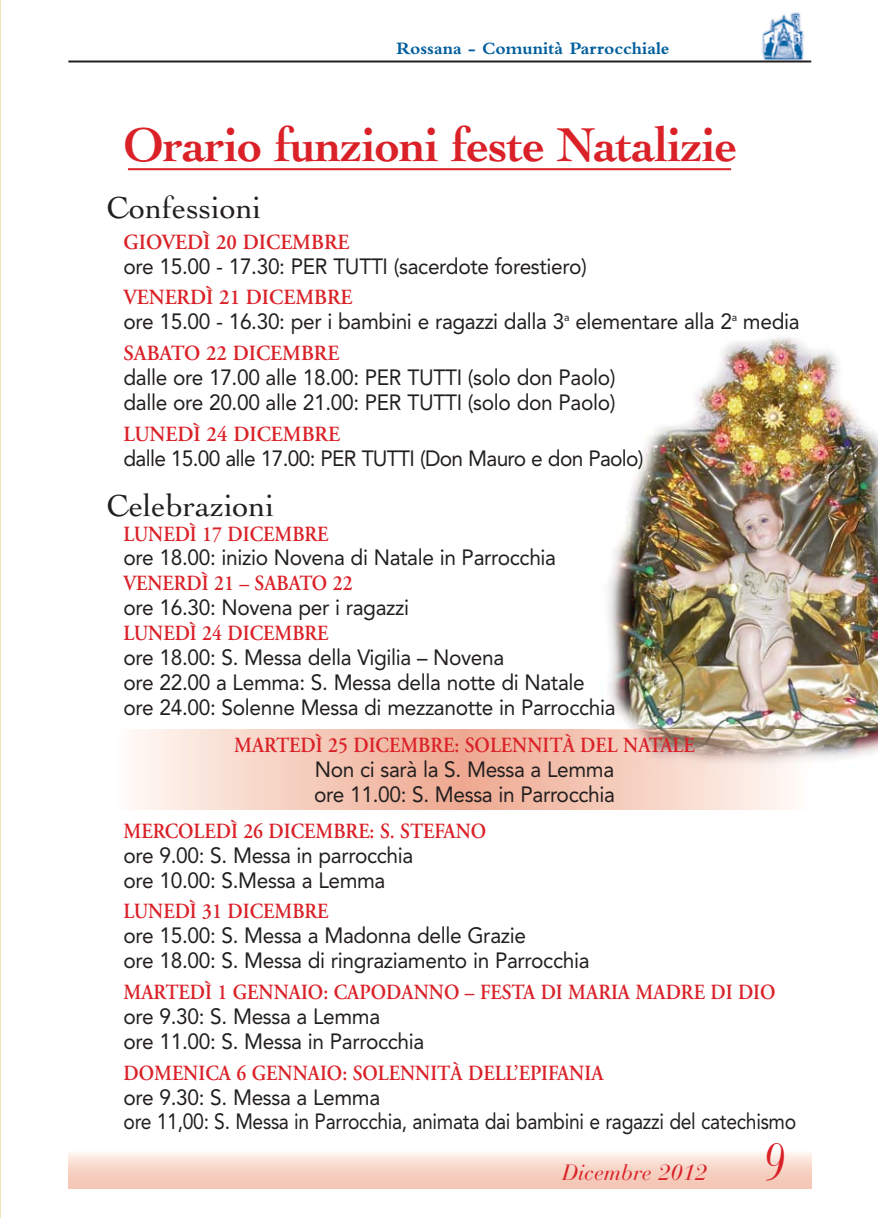
<style>
.page{position:relative;width:878px;height:1218px;background:#fff}
.page>*{position:absolute;margin:0;border:0;box-sizing:border-box;transform-origin:0 0}
.t1{font:italic 52px "Bauer Bodoni";color:#da2128;scale:.7 1}
.t2{font:700 50px "Cochin";letter-spacing:-.015em;color:#da2128;scale:.95 1}
.t3{font:32px "Cochin";color:#231f20}
.t4{font:22px/25px "Avenir";letter-spacing:-.015em;color:#231f20;scale:.95 1}
.t5{font:22px "Avenir";letter-spacing:-.035em;color:#231f20;scale:.95 1}
.t6{font:italic 22px "Bauer Bodoni";color:#da2128}
.t7{font:600 21.6px "Adobe Garamond";color:#da2128;scale:.9 1}
.t8{font:600 21.6px "Adobe Garamond";color:#da2128;scale:.95 1}
.t9{font:700 18px "Bembo";color:#005e9d}
</style>
<div class="page">
<img style="left:608px;top:337px;width:270px;height:424px">
<img style="left:134px;top:729px;width:677px;height:80px">
<hr style="left:0;top:0;width:1px;height:1218px;background:#f3e2b9">
<img style="left:762px;top:13px;width:44px;height:50px">
<hr style="left:68px;top:60px;width:743px;height:2px;background:#231f20">
<hr style="left:128px;top:168px;width:603px;height:2px;background:#da2128">
<p class="t9" style="left:396px;top:42px;width:275px">Rossana - Comunità Parrocchiale</p>
<h2 class="t2" style="left:124px;top:125px;width:648px">Orario funzioni feste Natalizie</h2>
<h3 class="t3" style="left:106px;top:195px;width:156px">Confessioni</h3>
<p class="t8" style="left:123px;top:233px;width:239px">GIOVEDÌ 20 DICEMBRE</p>
<p class="t4" style="left:123px;top:255px;width:489px">ore 15.00 - 17.30: PER TUTTI (sacerdote forestiero)</p>
<p class="t8" style="left:123px;top:289px;width:243px">VENERDÌ 21 DICEMBRE</p>
<p class="t4" style="left:123px;top:311px;width:713px">ore 15.00 - 16.30: per i bambini e ragazzi dalla 3<sup>a</sup> elementare alla 2<sup>a</sup> media</p>
<p class="t8" style="left:123px;top:344px;width:229px">SABATO 22 DICEMBRE</p>
<p class="t4" style="left:123px;top:367px;width:519px">dalle ore 17.00 alle 18.00: PER TUTTI (solo don Paolo) dalle ore 20.00 alle 21.00: PER TUTTI (solo don Paolo)</p>
<p class="t8" style="left:123px;top:425px;width:229px">LUNEDÌ 24 DICEMBRE</p>
<p class="t5" style="left:123px;top:449px;width:549px">dalle 15.00 alle 17.00: PER TUTTI (Don Mauro e don Paolo)</p>
<h3 class="t3" style="left:106px;top:493px;width:169px">Celebrazioni</h3>
<p class="t7" style="left:123px;top:525px;width:229px">LUNEDÌ 17 DICEMBRE</p>
<p class="t4" style="left:123px;top:547px;width:457px">ore 18.00: inizio Novena di Natale in Parrocchia</p>
<p class="t7" style="left:123px;top:575px;width:256px">VENERDÌ 21 – SABATO 22</p>
<p class="t4" style="left:123px;top:597px;width:302px">ore 16.30: Novena per i ragazzi</p>
<p class="t7" style="left:123px;top:625px;width:229px">LUNEDÌ 24 DICEMBRE</p>
<p class="t4" style="left:123px;top:647px;width:519px">ore 18.00: S. Messa della Vigilia – Novena<br>ore 22.00 a Lemma: S. Messa della notte di Natale ore 24.00: Solenne Messa di mezzanotte in Parrocchia</p>
<p class="t7" style="left:234px;top:736px;width:513px">MARTEDÌ 25 DICEMBRE: SOLENNITÀ DEL NATALE</p>
<p class="t4" style="left:314px;top:758px;width:318px">Non ci sarà la S. Messa a Lemma ore 11.00: S. Messa in Parrocchia</p>
<p class="t7" style="left:123px;top:822px;width:405px">MERCOLEDÌ 26 DICEMBRE: S. STEFANO</p>
<p class="t4" style="left:123px;top:844px;width:307px">ore 9.00: S. Messa in parrocchia ore 10.00: S.Messa a Lemma</p>
<p class="t7" style="left:123px;top:903px;width:229px">LUNEDÌ 31 DICEMBRE</p>
<p class="t4" style="left:123px;top:925px;width:492px">ore 15.00: S. Messa a Madonna delle Grazie<br>ore 18.00: S. Messa di ringraziamento in Parrocchia</p>
<p class="t7" style="left:123px;top:983px;width:726px">MARTEDÌ 1 GENNAIO: CAPODANNO – FESTA DI MARIA MADRE DI DIO</p>
<p class="t4" style="left:123px;top:1005px;width:318px">ore 9.30: S. Messa a Lemma<br>ore 11.00: S. Messa in Parrocchia</p>
<p class="t7" style="left:123px;top:1064px;width:535px">DOMENICA 6 GENNAIO: SOLENNITÀ DELL’EPIFANIA</p>
<p class="t4" style="left:123px;top:1086px;width:710px">ore 9.30: S. Messa a Lemma<br>ore 11,00: S. Messa in Parrocchia, animata dai bambini e ragazzi del catechismo</p>
<h1 class="t1" style="left:764px;top:1141px;width:30px">9</h1>
<p class="t6" style="left:562px;top:1164px;width:146px">Dicembre 2012</p>
</div>
